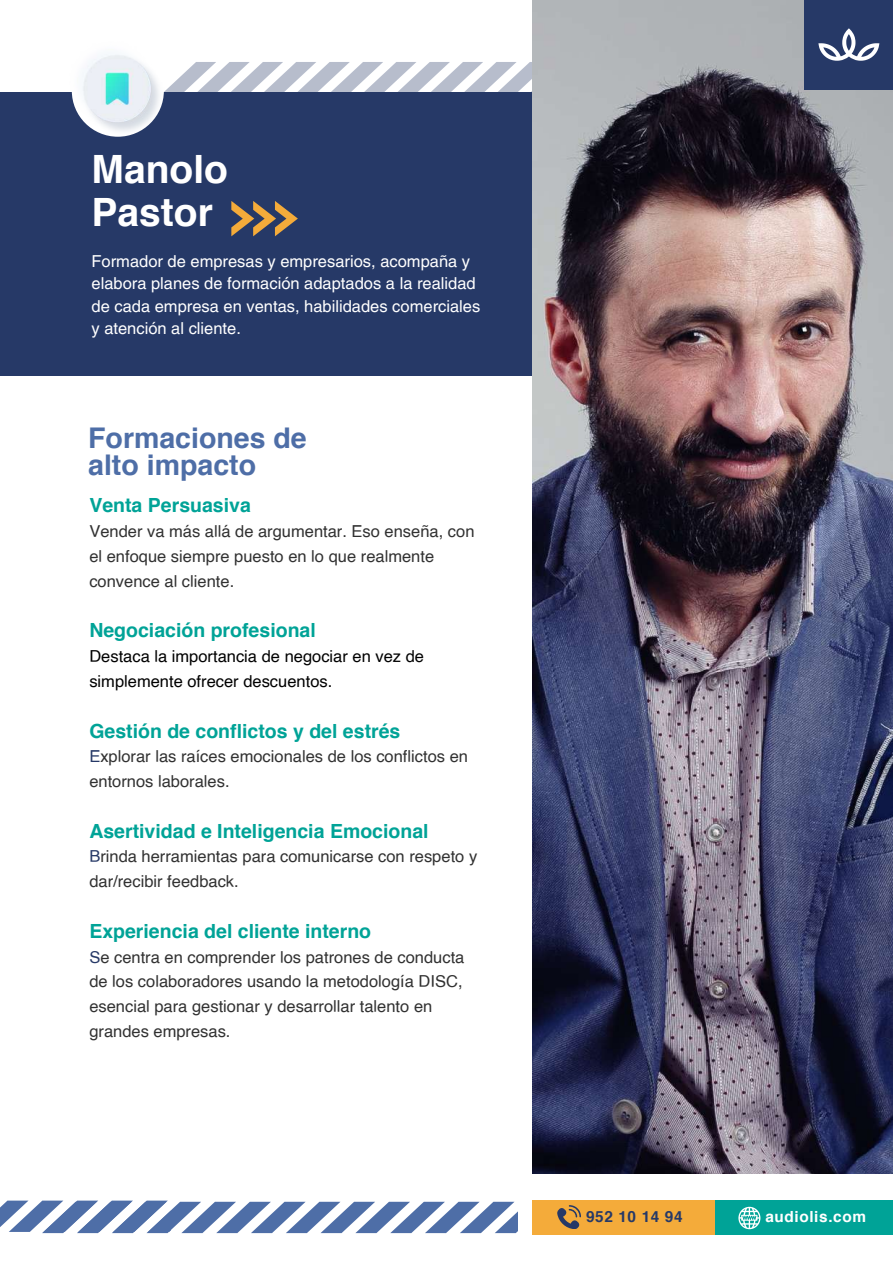
<style>
.page{position:relative;width:893px;height:1264px;background:#fff}
.page>*{position:absolute;margin:0;border:0;box-sizing:border-box;transform-origin:0 0}
.t1{font:700 39px/42.8px "Helvetica";color:#fff}
.t2{font:700 28.5px/27px "Helvetica";color:#4e6ea7}
.t3{font:700 19.5px "Helvetica";color:#00a397}
.t4{font:16.5px/24.8px "Helvetica";color:#313131}
.t5{font:16.5px/22.5px "Helvetica LT Pro";color:#fff}
.t6{font:16.5px/24.8px "Helvetica";color:#000}
.t7{font:700 15.3px "Helvetica";letter-spacing:.04em;color:#fff}
.t8{font:700 15.3px "Helvetica";letter-spacing:.04em;color:#263967}
.s1{color:#263967}
</style>
<div class="page">
<div style="left:0;top:92px;width:892px;height:284px;background:#263967"></div>
<svg style="left:164px;top:62px;width:368px;height:30px"></svg>
<svg style="left:231px;top:201px;width:66px;height:35px"></svg>
<img style="left:71px;top:54px;width:93px;height:82px">
<img style="left:532px;top:0;width:360px;height:1173px">
<div style="left:532px;top:1199px;width:182px;height:35px;background:#f4ab3a"></div>
<div style="left:714px;top:1199px;width:178px;height:35px;background:#00a397"></div>
<svg style="left:557px;top:1205px;width:23px;height:23px"></svg>
<svg style="left:738px;top:1206px;width:22px;height:23px"></svg>
<svg style="left:0;top:1200px;width:517px;height:33px"></svg>
<div style="left:804px;top:0;width:88px;height:89px;background:#263967"></div>
<svg style="left:818px;top:28px;width:61px;height:33px"></svg>
<h1 class="t1" style="left:91px;top:151px;width:138px">Manolo<br>Pastor</h1>
<p class="t5" style="left:91px;top:251px;width:390px">Formador de empresas y empresarios, acompaña y elabora planes de formación adaptados a la realidad de cada empresa en ventas, habilidades comerciales y atención al cliente.</p>
<h2 class="t2" style="left:88px;top:427px;width:220px">Formaciones de alto impacto</h2>
<p class="t3" style="left:89px;top:497px;width:163px">Venta Persuasiva</p>
<p class="t4" style="left:89px;top:520px;width:386px">Vender va más allá de argumentar. Eso enseña, con el enfoque siempre puesto en lo que realmente convence al cliente.</p>
<p class="t3" style="left:89px;top:622px;width:228px">Negociación profesional</p>
<p class="t6" style="left:89px;top:645px;width:336px">Destaca la importancia de negociar en vez de simplemente ofrecer descuentos.</p>
<p class="t3" style="left:89px;top:722px;width:312px">Gestión de conflictos y del estrés</p>
<p class="t4" style="left:89px;top:745px;width:380px"><span class="s1">E</span>xplorar las raíces emocionales de los conflictos en entornos laborales.</p>
<p class="t3" style="left:89px;top:822px;width:341px">Asertividad e Inteligencia Emocional</p>
<p class="t4" style="left:89px;top:845px;width:389px"><span class="s1">B</span>rinda herramientas para comunicarse con respeto y dar/recibir feedback.</p>
<p class="t3" style="left:89px;top:922px;width:283px">Experiencia del cliente interno</p>
<p class="t4" style="left:89px;top:945px;width:376px"><span class="s1">S</span>e centra en comprender los patrones de conducta de los colaboradores usando la metodología DISC, esencial para gestionar y desarrollar talento en grandes empresas.</p>
<p class="t8" style="left:586px;top:1209px;width:98px">952 10 14 94</p>
<p class="t7" style="left:765px;top:1209px;width:102px">audiolis.com</p>
</div>
